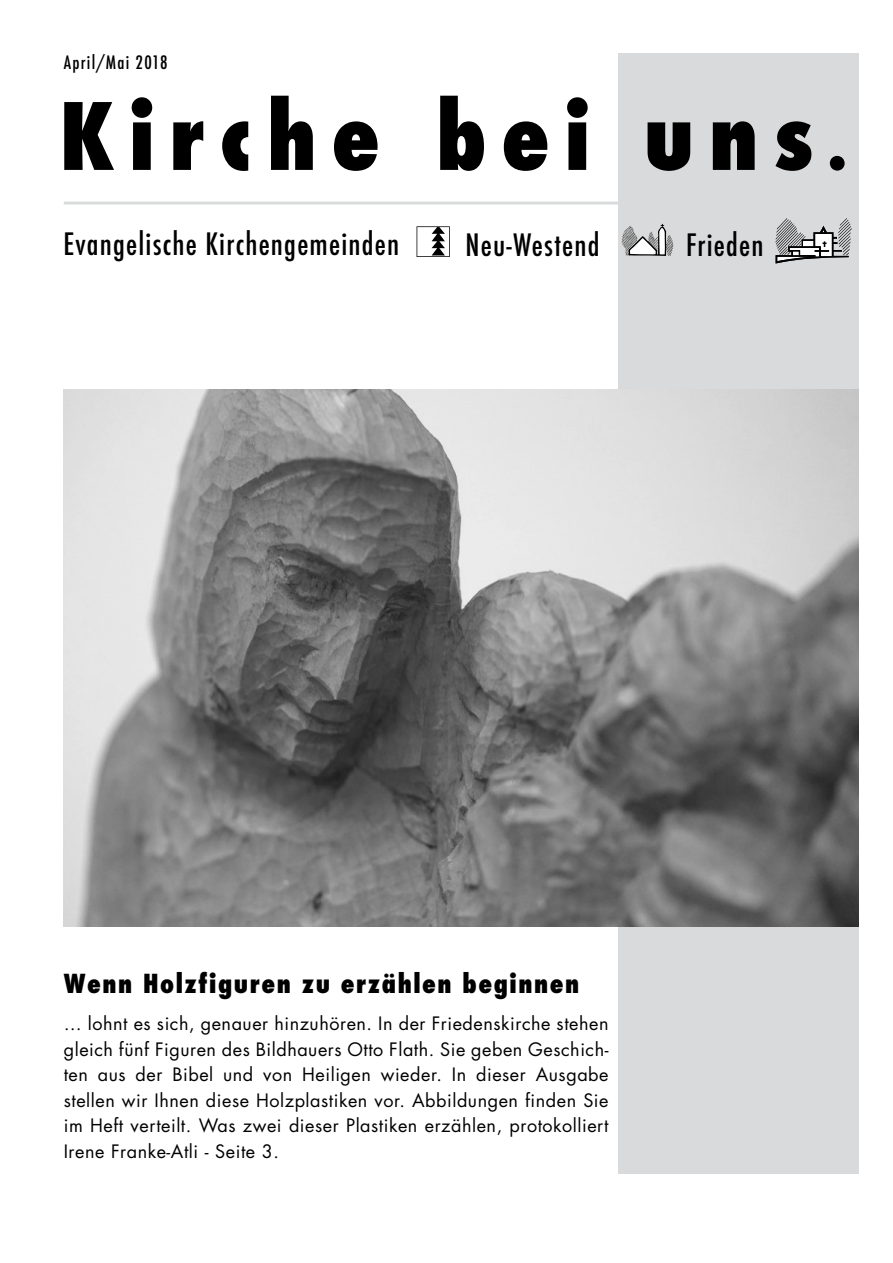
<style>
.page{position:relative;width:893px;height:1263px;background:#fff}
.page>*{position:absolute;margin:0;border:0;box-sizing:border-box;transform-origin:0 0}
.t1{font:800 condensed 90px "Futura";letter-spacing:.16em;color:#000}
.t2{font:500 condensed 30px "Futura";letter-spacing:.04em;color:#000}
.t3{font:800 condensed 25.5px "Futura";letter-spacing:.06em;color:#000}
.t4{font:18px/25.5px "Futura";letter-spacing:.03em;color:#000;text-align:justify}
.t5{font:500 condensed 18px "Futura";letter-spacing:.07em;color:#000}
.s1{font-size:64.5px}
</style>
<div class="page">
<div style="left:618px;top:53px;width:241px;height:1121px;background:#d9dadb"></div>
<hr style="left:64px;top:202px;width:775px;height:3px;background:#d9dadb">
<svg style="left:417px;top:226px;width:33px;height:31px"></svg>
<svg style="left:622px;top:224px;width:51px;height:32px"></svg>
<svg style="left:775px;top:218px;width:77px;height:45px"></svg>
<img style="left:64px;top:389px;width:795px;height:537px">
<p class="t5" style="left:64px;top:51px;width:105px">April/Mai 2018</p>
<h1 class="t1" style="left:60px;top:75px;width:789px">Kirche bei uns<span class="s1">.</span></h1>
<h2 class="t2" style="left:63px;top:225px;width:338px">Evangelische Kirchengemeinden</h2>
<h2 class="t2" style="left:466px;top:226px;width:136px">Neu-Westend</h2>
<h2 class="t2" style="left:686px;top:226px;width:79px">Frieden</h2>
<h3 class="t3" style="left:64px;top:966px;width:517px">Wenn Holzfiguren zu erzählen beginnen</h3>
<p class="t4" style="left:64px;top:1010px;width:546px">… lohnt es sich, genauer hinzuhören. In der Friedenskirche stehen gleich fünf Figuren des Bildhauers Otto Flath. Sie geben Geschich&shy;ten aus der Bibel und von Heiligen wieder. In dieser Ausgabe stellen wir Ihnen diese Holzplastiken vor. Abbildungen finden Sie im Heft verteilt. Was zwei dieser Plastiken erzählen, protokolliert Irene Franke-Atli - Seite 3.</p>
</div>
